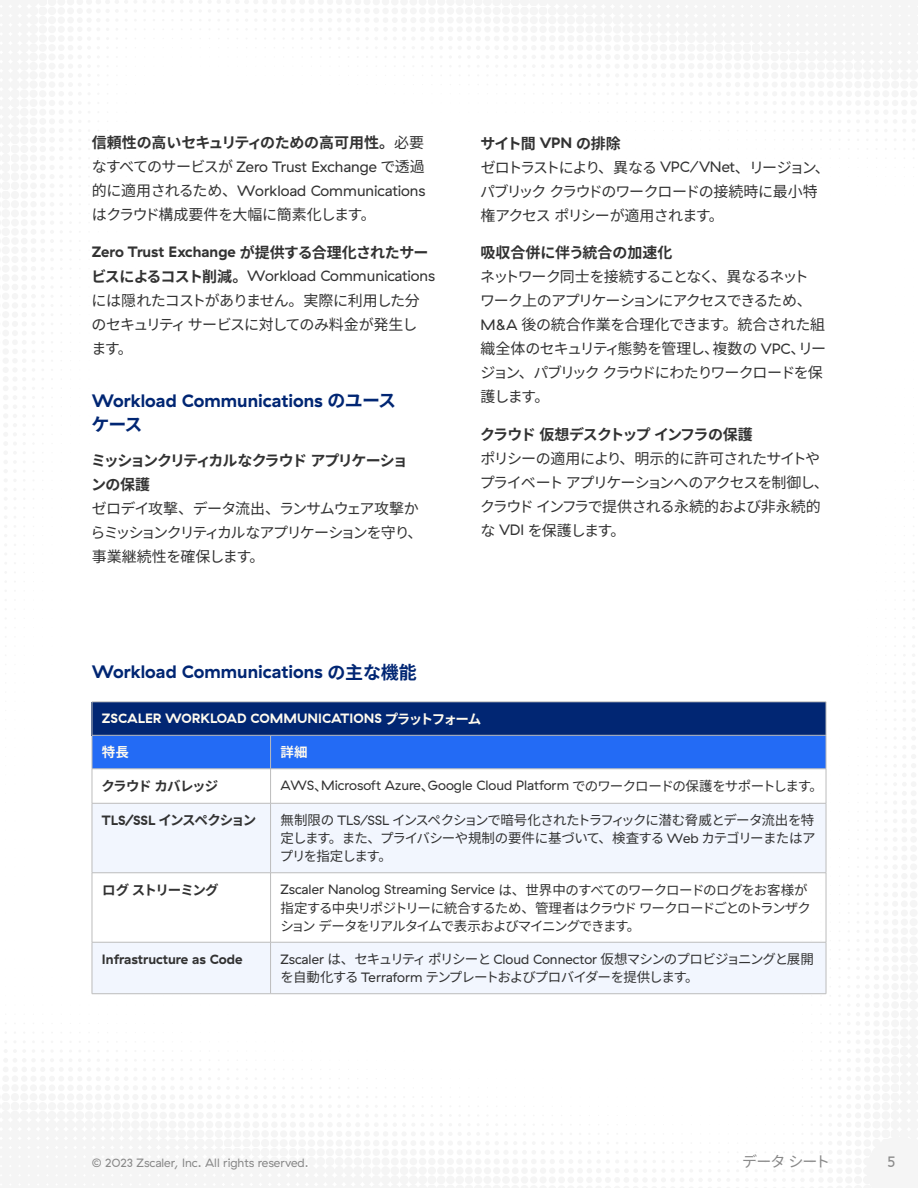
<style>
.page{position:relative;width:918px;height:1188px;background:#fff}
.page>*{position:absolute;margin:0;border:0;box-sizing:border-box;transform-origin:0 0}
.t1{font:700 18px "GT Haptik ZS";color:#012673}
.t2{font:700 18px "Noto Sans JP";color:#012673}
.t3{font:15px/24px "Noto Sans JP";letter-spacing:-.07em;color:#323232}
.t4{font:700 15px/24px "Noto Sans JP";letter-spacing:-.045em;color:#323232}
.t5{font:15px/24px "GT Haptik ZS";color:#323232}
.t6{font:15px/24px "Noto Sans JP";letter-spacing:-.05em;color:#323232}
.t7{font:700 15px/24px "Noto Sans JP";letter-spacing:-.085em;color:#323232}
.t8{font:700 15px "Noto Sans JP";letter-spacing:-.015em;color:#323232}
.t9{font:15px "Noto Sans JP";letter-spacing:-.03em;color:#323232}
.t10{font:700 15px "Noto Sans JP";color:#323232}
.t11{font:15px "Noto Sans JP";letter-spacing:-.055em;color:#898989}
.t12{font:15px "GT Haptik ZS";color:#898989}
.t13{font:13.5px/18px "Noto Sans JP";letter-spacing:-.075em;color:#323232}
.t14{font:13.5px "GT Haptik ZS";color:#323232}
.t15{font:700 13.5px "GT Haptik ZS";color:#fffaee}
.t16{font:700 13.5px "Noto Sans JP";letter-spacing:-.095em;color:#323232}
.t17{font:700 13.5px "GT Haptik ZS";color:#323232}
.t18{font:700 13.5px "Noto Sans JP";letter-spacing:-.06em;color:#323232}
.t19{font:700 13.5px "Noto Sans JP";color:#fffaee}
.t20{font:12px "GT Haptik ZS";color:#898989}
.s1{font-weight:400}
.s2{font-family:"Noto Sans JP"}
.s3{font-family:"GT Haptik ZS"}
.s4{font-family:"GT Haptik ZS";font-weight:400}
.s5{font-weight:700}
.s6{font-family:"GT Haptik ZS";font-weight:700}
</style>
<div class="page">
<div style="left:92px;top:702px;width:734px;height:33px;background:#012673"></div>
<div style="left:93px;top:736px;width:733px;height:33px;background:#236bf5"></div>
<svg style="left:93px;top:804px;width:733px;height:189px;fill:#f2f6fe"></svg>
<hr style="left:92px;top:702px;width:179px;height:1px;background:#bcbcbc">
<hr style="left:92px;top:702px;width:1px;height:33px;background:#bcbcbc">
<hr style="left:271px;top:702px;width:555px;height:1px;background:#bcbcbc">
<hr style="left:826px;top:702px;width:1px;height:33px;background:#bcbcbc">
<hr style="left:92px;top:735px;width:179px;height:1px;background:#bcbcbc">
<hr style="left:92px;top:735px;width:1px;height:34px;background:#bcbcbc">
<hr style="left:271px;top:735px;width:555px;height:1px;background:#bcbcbc">
<hr style="left:270px;top:735px;width:1px;height:34px;background:#bcbcbc">
<hr style="left:826px;top:735px;width:1px;height:34px;background:#bcbcbc">
<hr style="left:92px;top:769px;width:179px;height:1px;background:#bcbcbc">
<hr style="left:92px;top:769px;width:1px;height:34px;background:#bcbcbc">
<hr style="left:271px;top:769px;width:555px;height:1px;background:#bcbcbc">
<hr style="left:270px;top:769px;width:1px;height:34px;background:#bcbcbc">
<hr style="left:826px;top:769px;width:1px;height:34px;background:#bcbcbc">
<hr style="left:92px;top:803px;width:179px;height:1px;background:#bcbcbc">
<hr style="left:92px;top:803px;width:1px;height:70px;background:#bcbcbc">
<hr style="left:271px;top:803px;width:555px;height:1px;background:#bcbcbc">
<hr style="left:270px;top:803px;width:1px;height:70px;background:#bcbcbc">
<hr style="left:826px;top:803px;width:1px;height:70px;background:#bcbcbc">
<hr style="left:92px;top:873px;width:179px;height:1px;background:#bcbcbc">
<hr style="left:92px;top:873px;width:1px;height:69px;background:#bcbcbc">
<hr style="left:271px;top:873px;width:555px;height:1px;background:#bcbcbc">
<hr style="left:270px;top:873px;width:1px;height:69px;background:#bcbcbc">
<hr style="left:826px;top:873px;width:1px;height:69px;background:#bcbcbc">
<hr style="left:92px;top:942px;width:179px;height:1px;background:#bcbcbc">
<hr style="left:92px;top:942px;width:1px;height:52px;background:#bcbcbc">
<hr style="left:271px;top:942px;width:555px;height:1px;background:#bcbcbc">
<hr style="left:270px;top:942px;width:1px;height:52px;background:#bcbcbc">
<hr style="left:826px;top:942px;width:1px;height:52px;background:#bcbcbc">
<hr style="left:92px;top:993px;width:179px;height:1px;background:#bcbcbc">
<hr style="left:271px;top:993px;width:555px;height:1px;background:#bcbcbc">
<p class="t8" style="left:92px;top:134px;width:334px">信頼性の高いセキュリティのための高可用性。<span class="s1">必要</span></p>
<p class="t5" style="left:92px;top:155px;width:335px"><span class="s2">なすべてのサービスが</span> Zero Trust Exchange <span class="s2">で透過的に適用されるため、</span>Workload Communications</p>
<p class="t9" style="left:92px;top:206px;width:285px">はクラウド構成要件を大幅に簡素化します。</p>
<p class="t4" style="left:91px;top:240px;width:345px"><span class="s3">Zero Trust Exchange</span> が提供する合理化されたサービスによるコスト削減。<span class="s4">Workload Communications</span></p>
<p class="t6" style="left:91px;top:288px;width:330px">には隠れたコストがありません。実際に利用した分のセキュリティサービスに対してのみ料金が発生します。</p>
<p class="t1" style="left:92px;top:389px;width:306px">Workload Communications <span class="s2">のユース</span></p>
<p class="t2" style="left:91px;top:414px;width:53px">ケース</p>
<p class="t7" style="left:91px;top:449px;width:318px">ミッションクリティカルなクラウドアプリケーションの保護</p>
<p class="t3" style="left:91px;top:497px;width:333px">ゼロデイ攻撃、データ流出、ランサムウェア攻撃からミッションクリティカルなアプリケーションを守り、事業継続性を確保します。</p>
<p class="t3" style="left:480px;top:131px;width:351px"><span class="s5">サイト間</span> <span class="s6">VPN</span> <span class="s5">の排除<br></span>ゼロトラストにより、異なる <span class="s3">VPC/VNet</span>、リージョン、パブリッククラウドのワークロードの接続時に最小特権アクセスポリシーが適用されます。</p>
<p class="t10" style="left:481px;top:244px;width:193px">吸収合併に伴う統合の加速化</p>
<p class="t3" style="left:480px;top:265px;width:348px">ネットワーク同士を接続することなく、異なるネットワーク上のアプリケーションにアクセスできるため、<br><span class="s3">M&amp;A</span> 後の統合作業を合理化できます。統合された組織全体のセキュリティ態勢を管理し、複数の <span class="s3">VPC</span>、リージョン、パブリッククラウドにわたりワークロードを保護します。</p>
<p class="t4" style="left:480px;top:422px;width:274px">クラウド仮想デスクトップインフラの保護</p>
<p class="t3" style="left:480px;top:446px;width:351px">ポリシーの適用により、明示的に許可されたサイトやプライベートアプリケーションへのアクセスを制御し、クラウドインフラで提供される永続的および非永続的な <span class="s3">VDI</span> を保護します。</p>
<p class="t1" style="left:92px;top:661px;width:326px">Workload Communications <span class="s2">の主な機能</span></p>
<p class="t15" style="left:102px;top:710px;width:381px">ZSCALER WORKLOAD COMMUNICATIONS <span class="s2">プラットフォーム</span></p>
<p class="t19" style="left:102px;top:745px;width:28px">特長</p>
<p class="t19" style="left:281px;top:745px;width:28px">詳細</p>
<p class="t18" style="left:102px;top:778px;width:118px">クラウドカバレッジ</p>
<p class="t14" style="left:281px;top:778px;width:544px">AWS<span class="s2">、</span>Microsoft Azure<span class="s2">、</span>Google Cloud Platform <span class="s2">でのワークロードの保護をサポートします。</span></p>
<p class="t16" style="left:102px;top:813px;width:156px"><span class="s3">TLS/SSL</span> インスペクション</p>
<p class="t13" style="left:280px;top:812px;width:537px;text-align:justify">無制限の <span class="s3">TLS/SSL</span> インスペクションで暗号化されたトラフィックに潜む脅威とデータ流出を特定します。また、プライバシーや規制の要件に基づいて、検査する <span class="s3">Web</span> カテゴリーまたはアプリを指定します。</p>
<p class="t16" style="left:102px;top:882px;width:118px">ログストリーミング</p>
<p class="t14" style="left:281px;top:882px;width:529px">Zscaler Nanolog Streaming Service <span class="s2">は、世界中のすべてのワークロードのログをお客様が</span></p>
<p class="t13" style="left:280px;top:899px;width:532px">指定する中央リポジトリーに統合するため、管理者はクラウドワークロードごとのトランザクションデータをリアルタイムで表示およびマイニングできます。</p>
<p class="t17" style="left:102px;top:951px;width:142px">Infrastructure as Code</p>
<p class="t13" style="left:280px;top:950px;width:535px"><span class="s3">Zscaler</span> は、セキュリティポリシーと <span class="s3">Cloud Connector</span> 仮想マシンのプロビジョニングと展開を自動化する <span class="s3">Terraform</span> テンプレートおよびプロバイダーを提供します。</p>
<p class="t20" style="left:92px;top:1156px;width:218px">© 2023 Zscaler, Inc. All rights reserved.</p>
<p class="t11" style="left:742px;top:1153px;width:90px">データシート</p>
<p class="t12" style="left:887px;top:1153px;width:10px">5</p>
</div>
